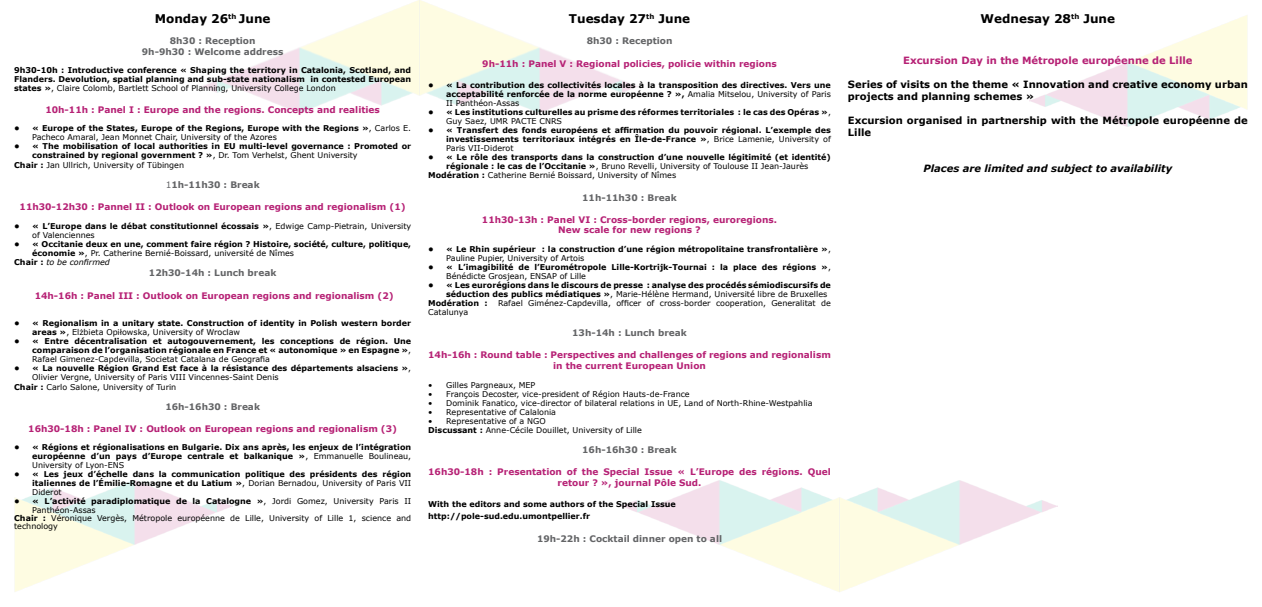
<style>
.page{position:relative;width:1262px;height:607px;background:#fff}
.page>*{position:absolute;margin:0;border:0;box-sizing:border-box;transform-origin:0 0}
.t1{font:700 12px "Verdana";color:#000}
.t2{font:700 10px/12px "Verdana";color:#000}
.t3{font:700 10px "Verdana";color:#b62175}
.t4{font:italic 700 10px "Verdana";color:#000}
.t5{font:700 9px/10.8px "Verdana";color:#b62175;text-align:center}
.t6{font:700 9px/10.8px "Verdana";color:#636466;text-align:center}
.t7{font:700 8px/9px "Verdana";color:#000}
.t8{font:8px/9px "Verdana";color:#000}
.t9{font:italic 8px "Verdana";color:#000}
.s1{font-weight:400}
.s2{font-weight:700}
.s3{font-weight:700;font-style:normal}
</style>
<div class="page">
<img style="left:202px;top:0;width:435px;height:112px">
<img style="left:621px;top:480px;width:436px;height:112px">
<img style="left:14px;top:480px;width:218px;height:112px">
<img style="left:1029px;top:15px;width:218px;height:111px">
<h1 class="t1" style="left:155px;top:10px;width:117px">Monday 26<sup>th</sup> June</h1>
<p class="t6" style="left:142px;top:35px;width:143px">8h30 : Reception<br>9h-9h30 : Welcome address</p>
<p class="t7" style="left:14px;top:65px;width:398px;text-align:justify">9h30-10h : Introductive conference « Shaping the territory in Catalonia, Scotland, and Flanders. Devolution, spatial planning and sub-state nationalism in contested European states »<span class="s1">, Claire Colomb, Bartlett School of Planning, University College London</span></p>
<p class="t5" style="left:45px;top:104px;width:336px">10h-11h : Panel I : Europe and the regions. Concepts and realities</p>
<p class="t7" style="left:32px;top:124px;width:380px;text-indent:-18px">• « Europe of the States, Europe of the Regions, Europe with the Regions »<span class="s1">, Carlos E.<br>Pacheco Amaral, Jean Monnet Chair, University of the Azores</span></p>
<p class="t7" style="left:14px;top:142px;width:398px">• « The mobilisation of local authorities in EU multi-level governance : Promoted or</p>
<p class="t7" style="left:32px;top:151px;width:327px">constrained by regional government ? »<span class="s1">, Dr. Tom Verhelst, Ghent University</span></p>
<p class="t8" style="left:14px;top:160px;width:171px"><span class="s2">Chair :</span> Jan Ullrich, University of Tübingen</p>
<p class="t6" style="left:166px;top:179px;width:95px"><span class="s1">1</span>1h-11h30 : Break</p>
<p class="t5" style="left:20px;top:201px;width:387px">11h30-12h30 : Pannel II : Outlook on European regions and regionalism (1)</p>
<p class="t7" style="left:32px;top:221px;width:380px;text-indent:-18px">• « L’Europe dans le débat constitutionnel écossais »<span class="s1">, Edwige Camp-Pietrain, University of Valenciennes</span></p>
<p class="t7" style="left:14px;top:239px;width:398px">• « Occitanie deux en une, comment faire région ? Histoire, société, culture, politique,</p>
<p class="t8" style="left:32px;top:248px;width:263px"><span class="s2">économie »</span>, Pr. Catherine Bernié-Boissard, université de Nîmes</p>
<p class="t9" style="left:14px;top:257px;width:97px"><span class="s3">Chair :</span> to be confirmed</p>
<p class="t6" style="left:149px;top:267px;width:129px">12h30-14h : Lunch break</p>
<p class="t5" style="left:35px;top:290px;width:360px">14h-16h : Panel III : Outlook on European regions and regionalism (2)</p>
<p class="t7" style="left:32px;top:318px;width:380px;text-indent:-18px">• « Regionalism in a unitary state. Construction of identity in Polish western border areas »<span class="s1">, Elżbieta Opiłowska, University of Wroclaw</span></p>
<p class="t7" style="left:32px;top:336px;width:380px;text-align:justify;text-indent:-18px">• « Entre décentralisation et autogouvernement, les conceptions de région. Une comparaison de l’organisation régionale en France et « autonomique » en Espagne »<span class="s1">, Rafael Gimenez-Capdevilla, Societat Catalana de Geografia</span></p>
<p class="t7" style="left:14px;top:363px;width:398px">• « La nouvelle Région Grand Est face à la résistance des départements alsaciens »<span class="s1">,</span></p>
<p class="t8" style="left:32px;top:372px;width:248px">Olivier Vergne, University of Paris VIII Vincennes-Saint Denis</p>
<p class="t8" style="left:14px;top:382px;width:164px"><span class="s2">Chair :</span> Carlo Salone, University of Turin</p>
<p class="t6" style="left:165px;top:401px;width:96px">16h-16h30 : Break</p>
<p class="t5" style="left:28px;top:422px;width:370px">16h30-18h : Panel IV : Outlook on European regions and regionalism (3)</p>
<p class="t7" style="left:32px;top:442px;width:380px;text-align:justify;text-indent:-18px">• « Régions et régionalisations en Bulgarie. Dix ans après, les enjeux de l’intégration européenne d’un pays d’Europe centrale et balkanique »<span class="s1">, Emmanuelle Boulineau, University of Lyon-ENS</span></p>
<p class="t7" style="left:32px;top:469px;width:380px;text-align:justify;text-indent:-18px">• « Les jeux d’échelle dans la communication politique des présidents des région italiennes de l’Émilie-Romagne et du Latium »<span class="s1">, Dorian Bernadou, University of Paris VII Diderot</span></p>
<p class="t8" style="left:32px;top:496px;width:380px;text-indent:-18px"><span class="s2">• « L’activité paradiplomatique de la Catalogne »</span>, Jordi Gomez, University Paris II<br>Panthéon-Assas</p>
<p class="t8" style="left:14px;top:514px;width:398px;line-height:8px"><span class="s2">Chair :</span> Véronique Vergès, Métropole européenne de Lille, University of Lille 1, science and technology</p>
<h1 class="t1" style="left:569px;top:10px;width:123px">Tuesday 27<sup>th</sup> June</h1>
<p class="t6" style="left:586px;top:35px;width:87px">8h30 : Reception</p>
<p class="t5" style="left:482px;top:58px;width:296px">9h-11h : Panel V : Regional policies, policie within regions</p>
<p class="t7" style="left:446px;top:80px;width:386px;text-align:justify;text-indent:-18px">• « La contribution des collectivités locales à la transposition des directives. Vers une acceptabilité renforcée de la norme européenne ? », <span class="s1">Amalia Mitselou, University of Paris II Panthéon-Assas</span></p>
<p class="t7" style="left:446px;top:107px;width:386px;text-indent:-18px">• « Les institutions culturelles au prisme des réformes territoriales : le cas des Opéras »<span class="s1">,<br>Guy Saez, UMR PACTE CNRS</span></p>
<p class="t7" style="left:446px;top:125px;width:386px;text-align:justify;text-indent:-18px">• « Transfert des fonds européens et affirmation du pouvoir régional. L’exemple des investissements territoriaux intégrés en Île-de-France »<span class="s1">, Brice Lamenie, University of Paris VII-Diderot</span></p>
<p class="t7" style="left:428px;top:152px;width:404px">• « Le rôle des transports dans la construction d’une nouvelle légitimité (et identité)</p>
<p class="t8" style="left:446px;top:161px;width:363px"><span class="s2">régionale : le cas de l’Occitanie »</span>, Bruno Revelli, University of Toulouse II Jean-Jaurès</p>
<p class="t8" style="left:428px;top:171px;width:249px"><span class="s2">Modération :</span> Catherine Bernié Boissard, University of Nîmes</p>
<p class="t6" style="left:582px;top:192px;width:96px">11h-11h30 : Break</p>
<p class="t5" style="left:482px;top:214px;width:297px">11h30-13h : Panel VI : Cross-border regions, euroregions.<br>New scale for new regions ?</p>
<p class="t7" style="left:446px;top:244px;width:386px;text-indent:-18px">• « Le Rhin supérieur : la construction d’une région métropolitaine transfrontalière »<span class="s1">,<br>Pauline Pupier, University of Artois</span></p>
<p class="t7" style="left:446px;top:262px;width:386px;text-indent:-18px">• « L’imagibilité de l’Eurométropole Lille-Kortrijk-Tournai : la place des régions »<span class="s1">,<br>Bénédicte Grosjean, ENSAP of Lille</span></p>
<p class="t7" style="left:428px;top:280px;width:404px">• « Les eurorégions dans le discours de presse : analyse des procédés sémiodiscursifs de</p>
<p class="t8" style="left:446px;top:289px;width:382px"><span class="s2">séduction des publics médiatiques »</span>, Marie-Hélène Hermand, Université libre de Bruxelles</p>
<p class="t7" style="left:428px;top:298px;width:61px">Modération :</p>
<p class="t8" style="left:498px;top:298px;width:334px">Rafael Giménez-Capdevilla, officer of cross-border cooperation, Generalitat de</p>
<p class="t8" style="left:428px;top:307px;width:41px">Catalunya</p>
<p class="t6" style="left:572px;top:327px;width:116px">13h-14h : Lunch break</p>
<p class="t5" style="left:428px;top:349px;width:404px">14h-16h : Round table : Perspectives and challenges of regions and regionalism in the current European Union</p>
<p class="t8" style="left:428px;top:381px;width:109px">• Gilles Pargneaux, MEP</p>
<p class="t8" style="left:428px;top:390px;width:263px">• François Decoster, vice-president of Région Hauts-de-France</p>
<p class="t8" style="left:428px;top:399px;width:386px">• Dominik Fanatico, vice-director of bilateral relations in UE, Land of North-Rhine-Westpahlia</p>
<p class="t8" style="left:428px;top:408px;width:129px">• Representative of Calalonia</p>
<p class="t8" style="left:428px;top:417px;width:215px">• Representative of a NGO<br><span class="s2">Discussant :</span> Anne-Cécile Douillet, University of Lille</p>
<p class="t6" style="left:582px;top:444px;width:96px">16h-16h30 : Break</p>
<p class="t5" style="left:428px;top:466px;width:404px">16h30-18h : Presentation of the Special Issue « L’Europe des régions. Quel retour ? », journal Pôle Sud.</p>
<p class="t7" style="left:428px;top:498px;width:249px;line-height:12px">With the editors and some authors of the Special Issue http://pole-sud.edu.umontpellier.fr</p>
<p class="t6" style="left:537px;top:533px;width:187px">19h-22h : Cocktail dinner open to all</p>
<h1 class="t1" style="left:980px;top:10px;width:136px">Wednesay 28<sup>th</sup> June</h1>
<p class="t3" style="left:903px;top:53px;width:291px">Excursion Day in the Métropole européenne de Lille</p>
<p class="t2" style="left:848px;top:78px;width:401px">Series of visits on the theme « Innovation and creative economy urban projects and planning schemes »</p>
<p class="t2" style="left:848px;top:114px;width:401px">Excursion organised in partnership with the Métropole européenne de<br>Lille</p>
<p class="t4" style="left:923px;top:161px;width:250px">Places are limited and subject to availability</p>
</div>
